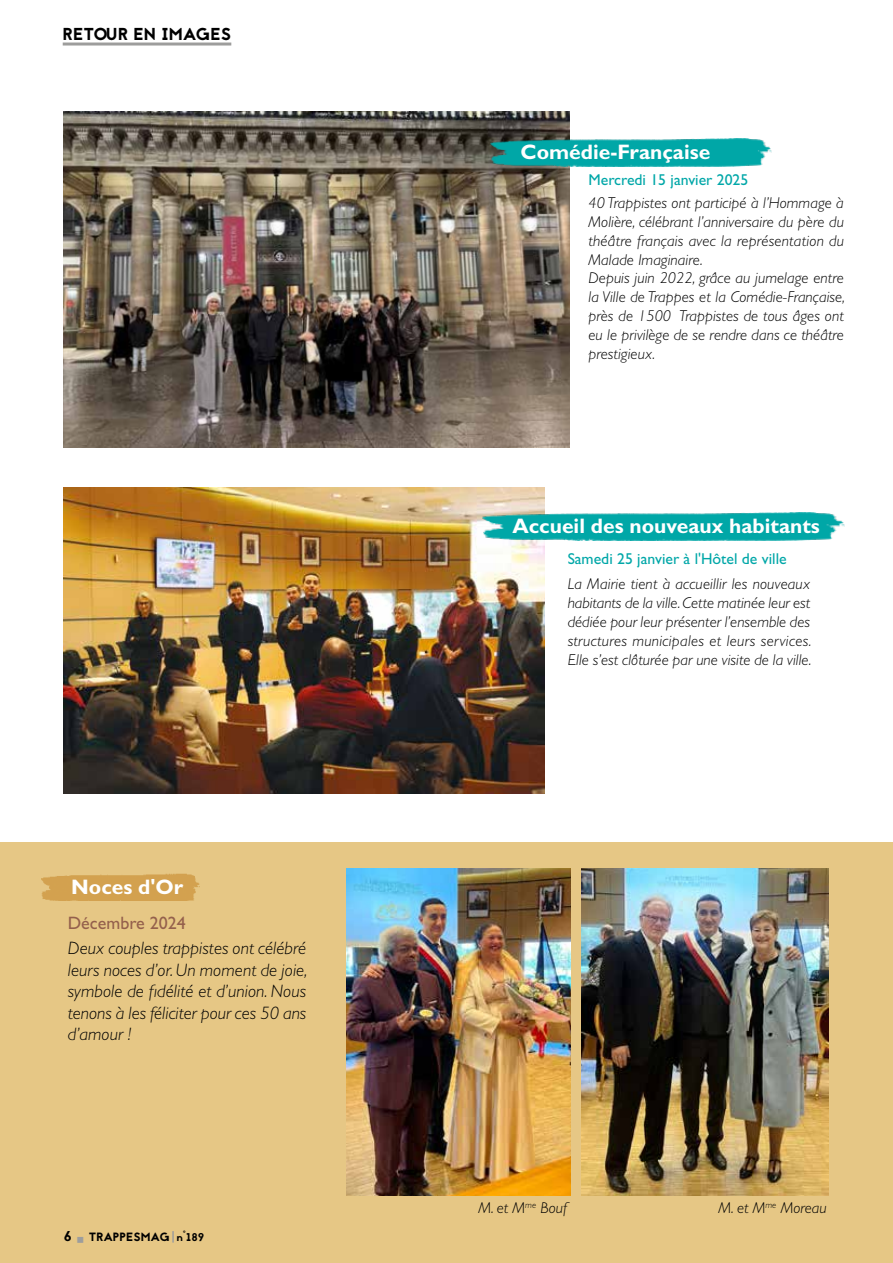
<style>
.page{position:relative;width:893px;height:1263px;background:#fff}
.page>*{position:absolute;margin:0;border:0;box-sizing:border-box;transform-origin:0 0}
.t1{font:700 21px "Gill Sans Std";color:#fff}
.t2{font:italic 300 18px/21.6px "Gill Sans Std";color:#000;text-align:justify}
.t3{font:18px "Gill Sans Std";color:#94604c}
.t4{font:17.25px "Jaapokki";letter-spacing:.01em;color:#000}
.t5{font:italic 300 15.75px/18.9px "Gill Sans Std";letter-spacing:.005em;color:#000}
.t6{font:15.75px "Gill Sans Std";color:#00a7a8}
.t7{font:12px "Jaapokki";letter-spacing:.01em;color:#000}
.s1{font-size:14.25px}
.s2{font-size:11.25px}
</style>
<div class="page">
<div style="left:0;top:842px;width:893px;height:421px;background:#e6c785"></div>
<svg style="left:172px;top:1231px;width:2px;height:11px"></svg>
<hr style="left:63px;top:43px;width:168px;height:3px;background:#9d9d9c">
<img style="left:64px;top:112px;width:506px;height:335px">
<img style="left:491px;top:138px;width:280px;height:28px">
<img style="left:64px;top:487px;width:480px;height:306px">
<img style="left:483px;top:512px;width:361px;height:28px">
<img style="left:581px;top:868px;width:247px;height:328px">
<img style="left:347px;top:868px;width:224px;height:328px">
<img style="left:41px;top:873px;width:158px;height:28px">
<p class="t4" style="left:63px;top:22px;width:170px">RETOUR EN IMAGES</p>
<h1 class="t1" style="left:71px;top:874px;width:114px">Noces d'Or</h1>
<p class="t3" style="left:68px;top:912px;width:119px">Décembre 2024</p>
<p class="t2" style="left:68px;top:937px;width:241px">Deux couples trappistes ont célébré leurs noces d’or. Un moment de joie, symbole de fidélité et d’union. Nous tenons à les féliciter pour ces 50 ans d’amour !</p>
<p class="t7" style="left:64px;top:1228px;width:142px"><span class="s1">6</span> TRAPPESMAG <span class="s2">n°189</span></p>
<h1 class="t1" style="left:520px;top:140px;width:191px">Comédie-Française</h1>
<p class="t6" style="left:588px;top:171px;width:161px">Mercredi 15 janvier 2025</p>
<p class="t5" style="left:588px;top:193px;width:258px">40 Trappistes ont participé à l’Hommage à Molière, célébrant l’anniversaire du père du théâtre français avec la représentation du Malade Imaginaire.<br>Depuis juin 2022, grâce au jumelage entre la Ville de Trappes et la Comédie-Française, près de 1500 Trappistes de tous âges ont eu le privilège de se rendre dans ce théâtre prestigieux.</p>
<h1 class="t1" style="left:512px;top:513px;width:309px">Accueil des nouveaux habitants</h1>
<p class="t6" style="left:568px;top:549px;width:220px">Samedi 25 janvier à l'Hôtel de ville</p>
<p class="t5" style="left:568px;top:574px;width:245px;text-align:justify">La Mairie tient à accueillir les nouveaux habitants de la ville. Cette matinée leur est dédiée pour leur présenter l’ensemble des structures municipales et leurs services.<br>Elle s’est clôturée par une visite de la ville.</p>
<p class="t5" style="left:478px;top:1198px;width:90px">M. et M<sup>me</sup> Bouf</p>
<p class="t5" style="left:719px;top:1198px;width:109px">M. et M<sup>me</sup> Moreau</p>
</div>
